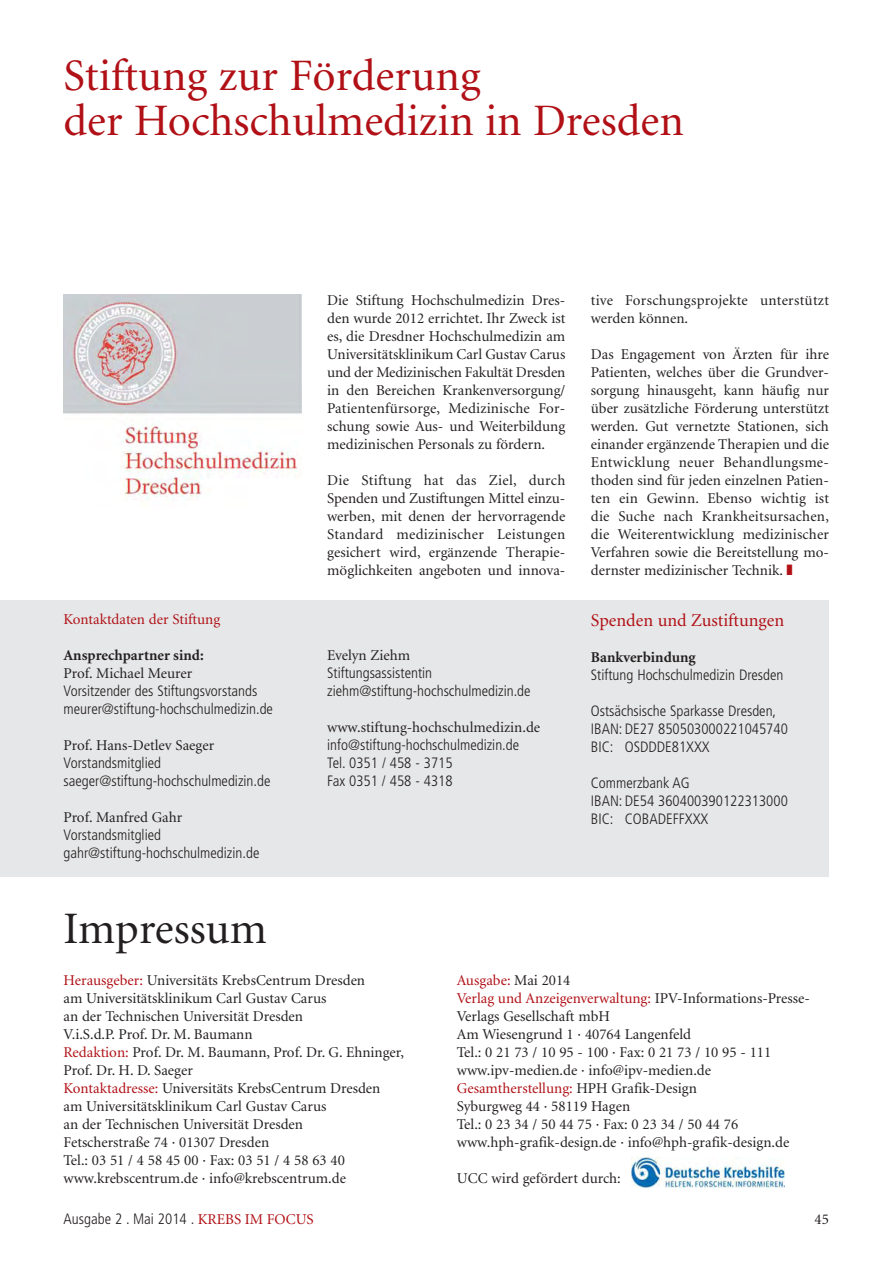
<style>
.page{position:relative;width:893px;height:1263px;background:#fff}
.page>*{position:absolute;margin:0;border:0;box-sizing:border-box;transform-origin:0 0}
.t1{font:45px/45px "Minion";color:#b01016}
.t2{font:45px "Minion";color:#231f20}
.t3{font:18px "Minion";color:#b01016}
.t4{font:15px/18px "Minion";color:#231f20;text-align:justify}
.t5{font:300 condensed 15px/18px "Frutiger";color:#231f20}
.t6{font:15px/18px "Minion";letter-spacing:.02em;color:#231f20}
.t7{font:700 15px "Minion";color:#231f20}
.t8{font:15px "Minion";color:#b01016}
.s1{color:#b01016}
.s2{font-family:"Minion";font-weight:400;font-stretch:normal;color:#b01016}
</style>
<div class="page">
<img style="left:64px;top:294px;width:238px;height:206px">
<div style="left:0;top:600px;width:829px;height:277px;background:#e6e7e8"></div>
<img style="left:632px;top:1157px;width:153px;height:30px">
<h1 class="t1" style="left:64px;top:57px;width:622px">Stiftung zur Förderung<br>der Hochschulmedizin in Dresden</h1>
<p class="t8" style="left:64px;top:613px;width:158px">Kontaktdaten der Stiftung</p>
<p class="t7" style="left:64px;top:649px;width:142px">Ansprechpartner sind:</p>
<p class="t4" style="left:64px;top:665px;width:130px">Prof. Michael Meurer</p>
<p class="t5" style="left:64px;top:683px;width:211px">Vorsitzender des Stiftungsvorstands meurer@stiftung-hochschulmedizin.de</p>
<p class="t4" style="left:64px;top:737px;width:152px">Prof. Hans-Detlev Saeger</p>
<p class="t5" style="left:64px;top:755px;width:208px">Vorstandsmitglied saeger@stiftung-hochschulmedizin.de</p>
<p class="t4" style="left:64px;top:809px;width:120px">Prof. Manfred Gahr</p>
<p class="t5" style="left:64px;top:827px;width:197px">Vorstandsmitglied gahr@stiftung-hochschulmedizin.de</p>
<p class="t4" style="left:327px;top:292px;width:240px">Die Stiftung Hochschulmedizin Dres&shy;den wurde 2012 errichtet. Ihr Zweck ist es, die Dresdner Hochschulmedizin am Universitätsklinikum Carl Gustav Carus und der Medizinischen Fakultät Dresden in den Bereichen Krankenversorgung/ Patientenfürsorge, Medizinische For&shy;schung sowie Aus- und Weiterbildung medizinischen Personals zu fördern.</p>
<p class="t4" style="left:327px;top:472px;width:240px">Die Stiftung hat das Ziel, durch Spenden und Zustiftungen Mittel einzu&shy;werben, mit denen der hervorragende Standard medizinischer Leistungen gesichert wird, ergänzende Therapie&shy;möglichkeiten angeboten und innova-</p>
<p class="t4" style="left:327px;top:647px;width:84px">Evelyn Ziehm</p>
<p class="t5" style="left:327px;top:665px;width:205px">Stiftungsassistentin ziehm@stiftung-hochschulmedizin.de</p>
<p class="t4" style="left:327px;top:719px;width:215px">www.stiftung-hochschulmedizin.de</p>
<p class="t5" style="left:327px;top:737px;width:193px">info@stiftung-hochschulmedizin.de<br>Tel. 0351 / 458 - 3715<br>Fax 0351 / 458 - 4318</p>
<p class="t6" style="left:591px;top:292px;width:240px">tive Forschungsprojekte unterstützt werden können.</p>
<p class="t4" style="left:591px;top:346px;width:240px">Das Engagement von Ärzten für ihre Patienten, welches über die Grundver&shy;sorgung hinausgeht, kann häufig nur über zusätzliche Förderung unterstützt werden. Gut vernetzte Stationen, sich einander ergänzende Therapien und die Entwicklung neuer Behandlungsme&shy;thoden sind für jeden einzelnen Patien&shy;ten ein Gewinn. Ebenso wichtig ist die Suche nach Krankheitsursachen, die Weiterentwicklung medizinischer Verfahren sowie die Bereitstellung mo&shy;dernster medizinischer Technik. <span class="s1">❚</span></p>
<p class="t3" style="left:591px;top:613px;width:195px">Spenden und Zustiftungen</p>
<p class="t7" style="left:591px;top:651px;width:106px">Bankverbindung</p>
<p class="t5" style="left:591px;top:667px;width:194px">Stiftung Hochschulmedizin Dresden</p>
<p class="t5" style="left:591px;top:703px;width:198px">Ostsächsische Sparkasse Dresden,<br>IBAN: DE27 850503000221045740<br>BIC: OSDDDE81XXX</p>
<p class="t5" style="left:591px;top:775px;width:198px">Commerzbank AG<br>IBAN: DE54 360400390122313000<br>BIC: COBADEFFXXX</p>
<h1 class="t2" style="left:64px;top:911px;width:205px">Impressum</h1>
<p class="t4" style="left:64px;top:972px;width:342px;text-align:left"><span class="s1">Herausgeber:</span> Universitäts KrebsCentrum Dresden<br>am Universitätsklinikum Carl Gustav Carus<br>an der Technischen Universität Dresden<br>V.i.S.d.P. Prof. Dr. M. Baumann<br><span class="s1">Redaktion:</span> Prof. Dr. M. Baumann, Prof. Dr. G. Ehninger, Prof. Dr. H. D. Saeger<br><span class="s1">Kontaktadresse:</span> Universitäts KrebsCentrum Dresden<br>am Universitätsklinikum Carl Gustav Carus<br>an der Technischen Universität Dresden<br>Fetscherstraße 74 · 01307 Dresden<br>Tel.: 03 51 / 4 58 45 00 · Fax: 03 51 / 4 58 63 40 www.krebscentrum.de · info@krebscentrum.de</p>
<p class="t4" style="left:457px;top:972px;width:355px;text-align:left"><span class="s1">Ausgabe:</span> Mai 2014<br><span class="s1">Verlag und Anzeigenverwaltung:</span> IPV-Informations-Presse-Verlags Gesellschaft mbH<br>Am Wiesengrund 1 · 40764 Langenfeld<br>Tel.: 0 21 73 / 10 95 - 100 · Fax: 0 21 73 / 10 95 - 111 www.ipv-medien.de · info@ipv-medien.de <span class="s1">Gesamtherstellung:</span> HPH Grafik-Design<br>Syburgweg 44 · 58119 Hagen<br>Tel.: 0 23 34 / 50 44 75 · Fax: 0 23 34 / 50 44 76 www.hph-grafik-design.de · info@hph-grafik-design.de</p>
<p class="t4" style="left:457px;top:1170px;width:165px">UCC wird gefördert durch:</p>
<p class="t5" style="left:64px;top:1211px;width:252px">Ausgabe 2 . Mai 2014 . <span class="s2">KREBS IM FOCUS</span></p>
<p class="t4" style="left:815px;top:1211px;width:16px">45</p>
</div>
